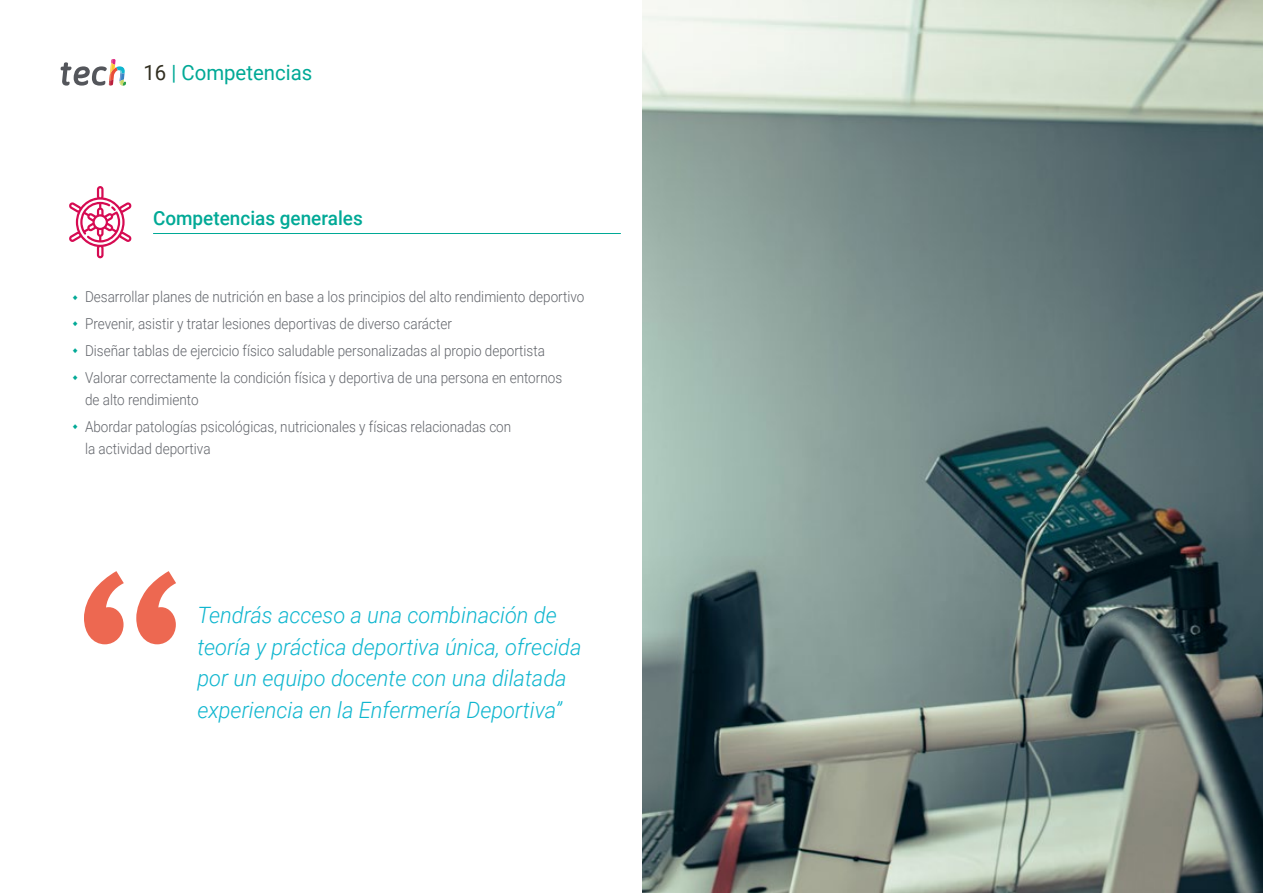
<style>
.page{position:relative;width:1263px;height:893px;background:#fff}
.page>*{position:absolute;margin:0;border:0;box-sizing:border-box;transform-origin:0 0}
.t1{font:italic 300 22.5px/31.5px "Roboto";color:#0fb6cf}
.t2{font:21px "Roboto";color:#00a996}
.t3{font:500 19.5px "Roboto";color:#00a996}
.t4{font:300 15px/26.7px "Roboto";color:#61646a;scale:.9 1}
.s1{color:#312e20}
</style>
<div class="page">
<hr style="left:153px;top:233px;width:468px;height:1px;background:#00a996">
<svg style="left:69px;top:186px;width:62px;height:72px"></svg>
<img style="left:642px;top:0;width:621px;height:893px">
<svg style="left:61px;top:59px;width:65px;height:27px"></svg>
<svg style="left:84px;top:571px;width:92px;height:73px"></svg>
<h2 class="t2" style="left:144px;top:57px;width:170px"><span class="s1">16</span> | Competencias</h2>
<h3 class="t3" style="left:153px;top:205px;width:211px">Competencias generales</h3>
<p class="t4" style="left:85px;top:283px;width:556px">Desarrollar planes de nutrición en base a los principios del alto rendimiento deportivo Prevenir, asistir y tratar lesiones deportivas de diverso carácter<br>Diseñar tablas de ejercicio físico saludable personalizadas al propio deportista Valorar correctamente la condición física y deportiva de una persona en entornos</p>
<p class="t4" style="left:85px;top:386px;width:475px">de alto rendimiento<br>Abordar patologías psicológicas, nutricionales y físicas relacionadas con</p>
<p class="t4" style="left:85px;top:435px;width:141px">la actividad deportiva</p>
<h1 class="t1" style="left:197px;top:598px;width:386px">Tendrás acceso a una combinación de teoría y práctica deportiva única, ofrecida por un equipo docente con una dilatada experiencia en la Enfermería Deportiva”</h1>
</div>
